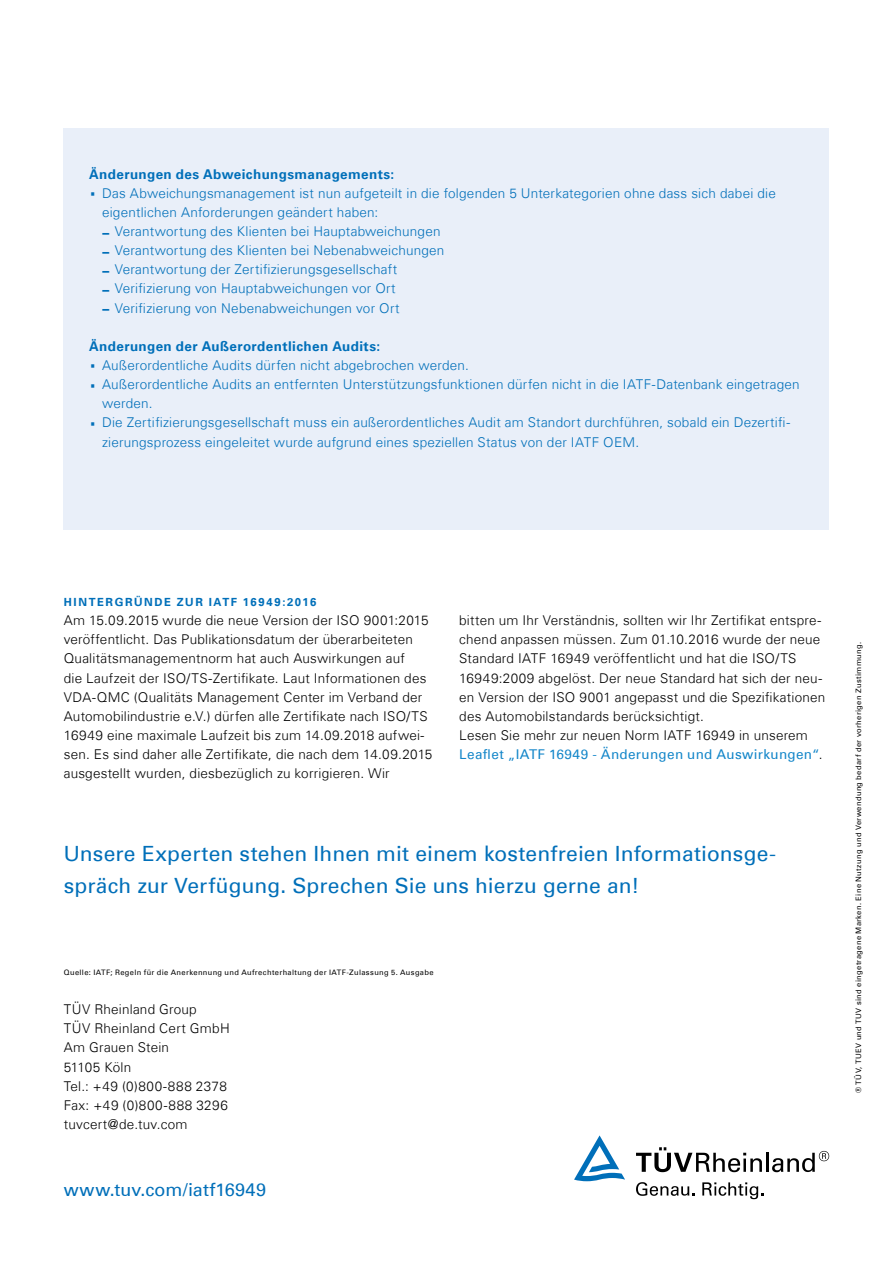
<style>
.page{position:relative;width:893px;height:1263px;background:#fff}
.page>*{position:absolute;margin:0;border:0;box-sizing:border-box;transform-origin:0 0}
.t1{font:21px/32px "Univers Com 55 Roman";letter-spacing:.01em;color:#006fb9}
.t2{font:18px "Univers Com 55 Roman";letter-spacing:.01em;color:#006fb9}
.t3{font:300 13.5px/19.2px "Univers Com 45";letter-spacing:.015em;color:#000}
.t4{font:300 13.5px/19.2px "Univers Com 45";letter-spacing:.015em;color:#006fb9}
.t5{font:700 13.5px "Univers Com 65";letter-spacing:.03em;color:#006fb9}
.t6{font:13.5px "Univers Com 55 Roman";letter-spacing:.025em;color:#1386c9}
.t7{font:700 11.25px "Univers Com 65";letter-spacing:.145em;color:#006fb9}
.t8{font:7.5px "Univers Com 55 Roman";letter-spacing:.05em;color:#000}
.s1{font-family:"Univers Com 55 Roman";font-weight:400;font-size:27px}
.s2{font-size:27px}
.s3{font-family:"Univers Com 45";font-weight:300;color:#000}
</style>
<div class="page">
<svg style="left:636px;top:1147px;width:126px;height:25px"></svg>
<hr style="left:766px;top:1153px;width:3px;height:19px;background:#000">
<svg style="left:772px;top:1151px;width:57px;height:21px"></svg>
<svg style="left:636px;top:1182px;width:58px;height:14px"></svg>
<svg style="left:702px;top:1182px;width:61px;height:17px"></svg>
<svg style="left:574px;top:1135px;width:51px;height:46px"></svg>
<div style="left:64px;top:128px;width:765px;height:401px;background:#e9eff9"></div>
<p class="t5" style="left:89px;top:166px;width:306px">Änderungen des Abweichungsmanagements:</p>
<p class="t4" style="left:102px;top:183px;width:675px;text-indent:-13px"><span class="s1">·</span> Das Abweichungsmanagement ist nun aufgeteilt in die folgenden 5 Unterkategorien ohne dass sich dabei die eigentlichen Anforderungen geändert haben:</p>
<p class="t4" style="left:102px;top:222px;width:340px"><span class="s2">-</span> Verantwortung des Klienten bei Hauptabweichungen</p>
<p class="t4" style="left:102px;top:241px;width:344px"><span class="s2">-</span> Verantwortung des Klienten bei Nebenabweichungen</p>
<p class="t4" style="left:102px;top:260px;width:297px"><span class="s2">-</span> Verantwortung der Zertifizierungsgesellschaft</p>
<p class="t4" style="left:102px;top:279px;width:295px"><span class="s2">-</span> Verifizierung von Hauptabweichungen vor Ort</p>
<p class="t4" style="left:102px;top:298px;width:299px"><span class="s2">-</span> Verifizierung von Nebenabweichungen vor Ort</p>
<p class="t5" style="left:89px;top:338px;width:292px">Änderungen der Außerordentlichen Audits:</p>
<p class="t4" style="left:89px;top:356px;width:381px"><span class="s1">·</span> Außerordentliche Audits dürfen nicht abgebrochen werden.</p>
<p class="t4" style="left:89px;top:375px;width:712px"><span class="s1">·</span> Außerordentliche Audits an entfernten Unterstützungsfunktionen dürfen nicht in die IATF-Datenbank eingetragen</p>
<p class="t4" style="left:102px;top:394px;width:52px">werden.</p>
<p class="t4" style="left:89px;top:413px;width:702px"><span class="s1">·</span> Die Zertifizierungsgesellschaft muss ein außerordentliches Audit am Standort durchführen, sobald ein Dezertifi-</p>
<p class="t4" style="left:102px;top:432px;width:539px">zierungsprozess eingeleitet wurde aufgrund eines speziellen Status von der IATF OEM.</p>
<p class="t7" style="left:64px;top:595px;width:254px">HINTERGRÜNDE ZUR IATF 16949:2016</p>
<p class="t3" style="left:64px;top:611px;width:370px">Am 15.09.2015 wurde die neue Version der ISO 9001:2015 veröffentlicht. Das Publikationsdatum der überarbeiteten Qualitätsmanagementnorm hat auch Auswirkungen auf<br>die Laufzeit der ISO/TS-Zertifikate. Laut Informationen des VDA-QMC (Qualitäts Management Center im Verband der Automobilindustrie e.V.) dürfen alle Zertifikate nach ISO/TS 16949 eine maximale Laufzeit bis zum 14.09.2018 aufwei&shy;sen. Es sind daher alle Zertifikate, die nach dem 14.09.2015 ausgestellt wurden, diesbezüglich zu korrigieren. Wir</p>
<p class="t3" style="left:459px;top:611px;width:368px">bitten um Ihr Verständnis, sollten wir Ihr Zertifikat entspre&shy;chend anpassen müssen. Zum 01.10.2016 wurde der neue Standard IATF 16949 veröffentlicht und hat die ISO/TS 16949:2009 abgelöst. Der neue Standard hat sich der neu&shy;en Version der ISO 9001 angepasst und die Spezifikationen des Automobilstandards berücksichtigt.<br>Lesen Sie mehr zur neuen Norm IATF 16949 in unserem</p>
<p class="t6" style="left:459px;top:746px;width:365px">Leaflet „IATF 16949 - Änderungen und Auswirkungen“<span class="s3">.</span></p>
<h1 class="t1" style="left:64px;top:838px;width:714px">Unsere Experten stehen Ihnen mit einem kostenfreien Informationsge&shy;spräch zur Verfügung. Sprechen Sie uns hierzu gerne an!</h1>
<p class="t8" style="left:64px;top:968px;width:371px">Quelle: IATF; Regeln für die Anerkennung und Aufrechterhaltung der IATF-Zulassung 5. Ausgabe</p>
<p class="t3" style="left:64px;top:1000px;width:167px">TÜV Rheinland Group<br>TÜV Rheinland Cert GmbH<br>Am Grauen Stein<br>51105 Köln<br>Tel.: +49 (0)800-888 2378<br>Fax: +49 (0)800-888 3296 tuvcert@de.tuv.com</p>
<h2 class="t2" style="left:64px;top:1178px;width:204px">www.tuv.com/iatf16949</h2>
<p class="t8" style="left:854px;top:1093px;width:452px;rotate:-90deg">® TÜV, TUEV und TUV sind eingetragene Marken. Eine Nutzung und Verwendung bedarf der vorherigen Zustimmung.</p>
</div>
